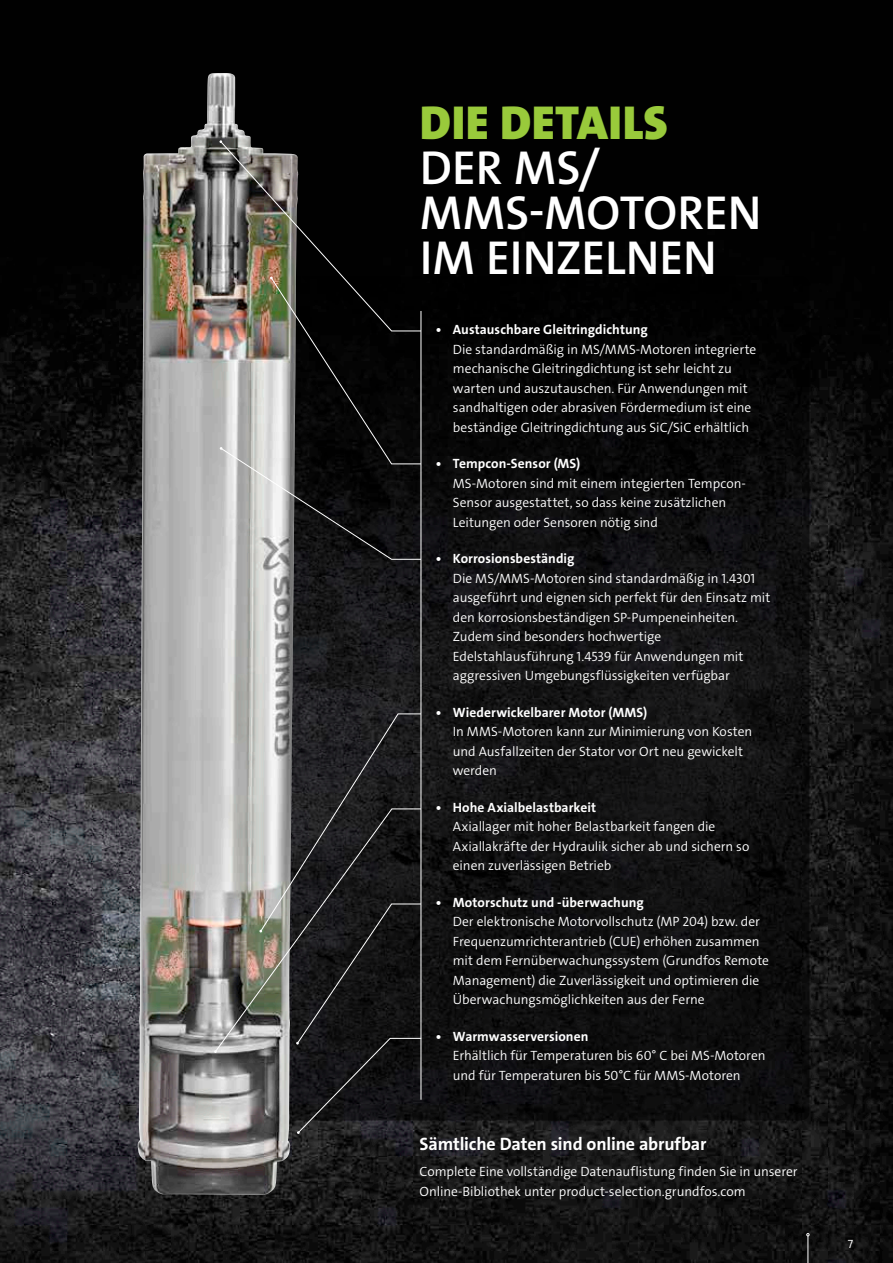
<style>
.page{position:relative;width:893px;height:1263px;background:#fff}
.page>*{position:absolute;margin:0;border:0;box-sizing:border-box;transform-origin:0 0}
.t1{font:48px/45px "Grundfos The Sans V2 OT 6 SB";letter-spacing:-.005em;color:#fff}
.t2{font:48px "Grundfos The Sans V2 OT 9 BL";letter-spacing:.01em;color:#99ca3b}
.t3{font:18px "Grundfos The Sans V2 OT 7 B";letter-spacing:-.01em;color:#fff}
.t4{font:13.5px/19.5px "Grundfos The Sans V2 OT 4 SL";letter-spacing:-.005em;color:#fff}
.t5{font:13.5px "Grundfos The Sans V2 OT 7 B";letter-spacing:.005em;color:#fff}
.t6{font:12px "Grundfos The Sans V2 OT 4 SL";color:#fff}
</style>
<div class="page">
<img style="left:0;top:0;width:893px;height:1263px">
<svg style="left:220px;top:277px;width:589px;height:843px;background:#0e0e0e"></svg>
<img style="left:137px;top:73px;width:161px;height:1122px">
<hr style="left:421px;top:311px;width:1px;height:789px;background:#fff">
<svg style="left:215px;top:808px;width:44px;height:244px;background:#a4a39e"></svg>
<svg style="left:259px;top:713px;width:163px;height:421px;background:#373737"></svg>
<svg style="left:219px;top:140px;width:203px;height:420px;background:#42413f"></svg>
<svg style="left:806px;top:1233px;width:3px;height:30px"></svg>
<h1 class="t2" style="left:420px;top:92px;width:249px">DIE DETAILS</h1>
<h1 class="t1" style="left:420px;top:146px;width:343px">DER MS/<br>MMS-MOTOREN<br>IM EINZELNEN</h1>
<p class="t5" style="left:436px;top:321px;width:213px">• Austauschbare Gleitringdichtung</p>
<p class="t4" style="left:453px;top:339px;width:305px">Die standardmäßig in MS/MMS-Motoren integrierte mechanische Gleitringdichtung ist sehr leicht zu warten und auszutauschen. Für Anwendungen mit sandhaltigen oder abrasiven Fördermedium ist eine beständige Gleitringdichtung aus SiC/SiC erhältlich</p>
<p class="t5" style="left:436px;top:455px;width:146px">• Tempcon-Sensor (MS)</p>
<p class="t4" style="left:453px;top:473px;width:294px">MS-Motoren sind mit einem integierten Tempcon-<br>Sensor ausgestattet, so dass keine zusätzlichen<br>Leitungen oder Sensoren nötig sind</p>
<p class="t5" style="left:436px;top:550px;width:140px">• Korrosionsbeständig</p>
<p class="t4" style="left:453px;top:568px;width:319px">Die MS/MMS-Motoren sind standardmäßig in 1.4301 ausgeführt und eignen sich perfekt für den Einsatz mit den korrosionsbeständigen SP-Pumpeneinheiten.<br>Zudem sind besonders hochwertige Edelstahlausführung 1.4539 für Anwendungen mit aggressiven Umgebungsflüssigkeiten verfügbar</p>
<p class="t5" style="left:436px;top:703px;width:213px">• Wiederwickelbarer Motor (MMS)</p>
<p class="t4" style="left:453px;top:722px;width:301px">In MMS-Motoren kann zur Minimierung von Kosten und Ausfallzeiten der Stator vor Ort neu gewickelt werden</p>
<p class="t5" style="left:436px;top:798px;width:162px">• Hohe Axialbelastbarkeit</p>
<p class="t4" style="left:453px;top:817px;width:298px">Axiallager mit hoher Belastbarkeit fangen die<br>Axiallakräfte der Hydraulik sicher ab und sichern so einen zuverlässigen Betrieb</p>
<p class="t5" style="left:436px;top:893px;width:209px">• Motorschutz und -überwachung</p>
<p class="t4" style="left:453px;top:912px;width:318px">Der elektronische Motorvollschutz (MP 204) bzw. der Frequenzumrichterantrieb (CUE) erhöhen zusammen mit dem Fernüberwachungssystem (Grundfos Remote Management) die Zuverlässigkeit und optimieren die Überwachungsmöglichkeiten aus der Ferne</p>
<p class="t5" style="left:436px;top:1027px;width:154px">• Warmwasserversionen</p>
<p class="t4" style="left:453px;top:1046px;width:314px">Erhältlich für Temperaturen bis 60° C bei MS-Motoren und für Temperaturen bis 50°C für MMS-Motoren</p>
<h2 class="t3" style="left:420px;top:1133px;width:288px">Sämtliche Daten sind online abrufbar</h2>
<p class="t4" style="left:420px;top:1162px;width:380px">Complete Eine vollständige Datenauflistung finden Sie in unserer<br>Online-Bibliothek unter product-selection.grundfos.com</p>
<p class="t6" style="left:848px;top:1237px;width:7px">7</p>
</div>
